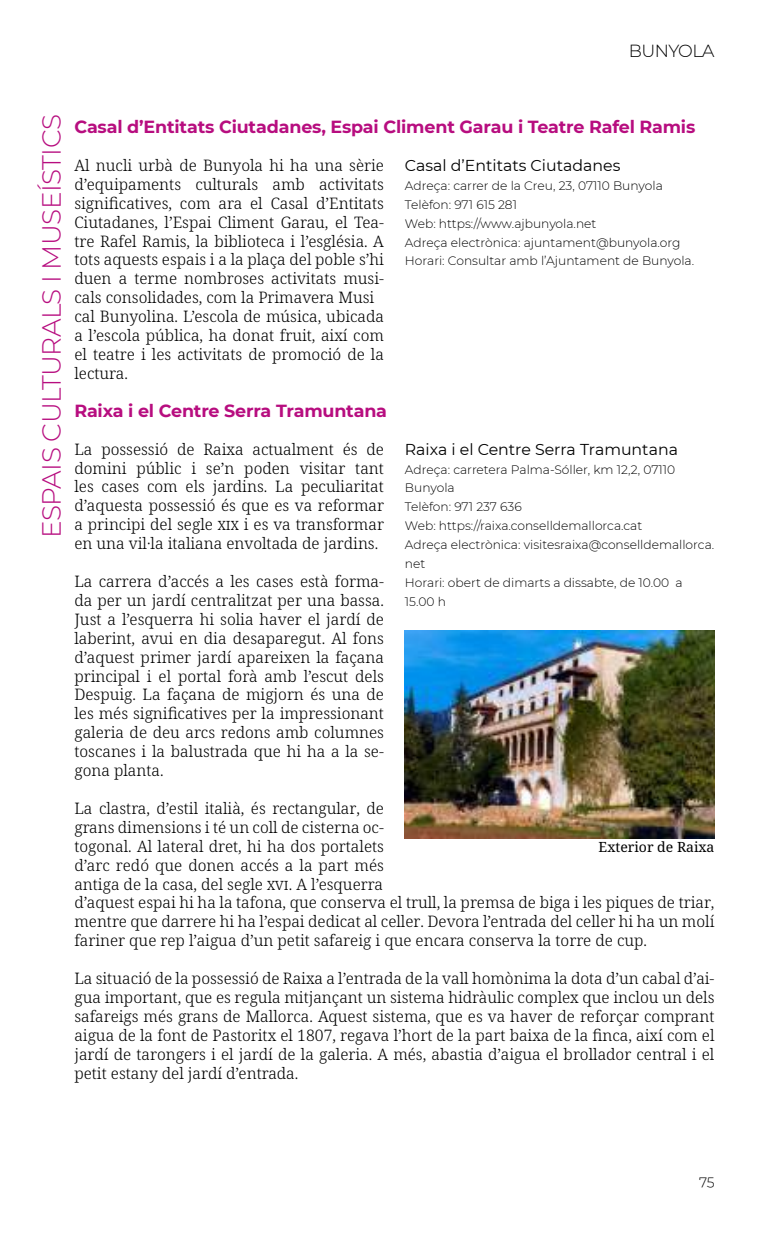
<style>
.page{position:relative;width:784px;height:1236px;background:#fff}
.page>*{position:absolute;margin:0;border:0;box-sizing:border-box;transform-origin:0 0}
.t1{font:300 26.25px "Montserrat";letter-spacing:-.02em;color:#b70d7f}
.t2{font:700 17.5px "Montserrat";letter-spacing:-.01em;color:#b70d7f}
.t3{font:300 17.5px "Montserrat";letter-spacing:-.03em;color:#000}
.t4{font:300 15.75px/18.9px "Noto Serif";color:#000;text-align:justify}
.t5{font:15.75px "Montserrat";color:#000}
.t6{font:14px "Noto Serif";color:#000}
.t7{font:300 14px "Montserrat";color:#000}
.t8{font:300 12.25px/18.9px "Montserrat";color:#000}
</style>
<div class="page">
<img style="left:405px;top:630px;width:309px;height:208px">
<p class="t3" style="left:629px;top:39px;width:87px">BUNYOLA</p>
<h1 class="t1" style="left:34px;top:538px;width:425px;rotate:-90deg">ESPAIS CULTURALS I MUSEÍSTICS</h1>
<p class="t2" style="left:74px;top:114px;width:622px">Casal d’Entitats Ciutadanes, Espai Climent Garau i Teatre Rafel Ramis</p>
<p class="t4" style="left:74px;top:156px;width:311px;text-align:left">Al nucli urbà de Bunyola hi ha una sèrie d’equipaments culturals amb activitats significatives, com ara el Casal d’Entitats Ciutadanes, l’Espai Climent Garau, el Tea&shy;tre Rafel Ramis, la biblioteca i l’església. A tots aquests espais i a la plaça del poble s’hi duen a terme nombroses activitats musi&shy;cals consolidades, com la Primavera Musi cal Bunyolina. L’escola de música, ubicada a l’escola pública, ha donat fruit, així com el teatre i les activitats de promoció de la lectura.</p>
<p class="t5" style="left:405px;top:154px;width:217px">Casal d’Entitats Ciutadanes</p>
<p class="t8" style="left:405px;top:176px;width:291px">Adreça: carrer de la Creu, 23, 07110 Bunyola Telèfon: 971 615 281<br>Web: https://www.ajbunyola.net<br>Adreça electrònica: ajuntament@bunyola.org Horari: Consultar amb l’Ajuntament de Bunyola.</p>
<p class="t2" style="left:74px;top:398px;width:314px">Raixa i el Centre Serra Tramuntana</p>
<p class="t4" style="left:74px;top:440px;width:311px">La possessió de Raixa actualment és de domini públic i se’n poden visitar tant les cases com els jardins. La peculiaritat d’aquesta possessió és que es va reformar a principi del segle xix i es va transformar en una vil·la italiana envoltada de jardins.</p>
<p class="t5" style="left:405px;top:438px;width:274px">Raixa i el Centre Serra Tramuntana</p>
<p class="t8" style="left:405px;top:459px;width:311px">Adreça: carretera Palma-Sóller, km 12,2, 07110<br>Bunyola<br>Telèfon: 971 237 636<br>Web: https://raixa.conselldemallorca.cat<br>Adreça electrònica: visitesraixa@conselldemallorca. net<br>Horari: obert de dimarts a dissabte, de 10.00 a<br>15.00 h</p>
<p class="t4" style="left:74px;top:572px;width:311px">La carrera d’accés a les cases està forma&shy;da per un jardí centralitzat per una bassa.<br>Just a l’esquerra hi solia haver el jardí de laberint, avui en dia desaparegut. Al fons d’aquest primer jardí apareixen la façana principal i el portal forà amb l’escut dels Despuig. La façana de migjorn és una de les més significatives per la impressionant galeria de deu arcs redons amb columnes toscanes i la balustrada que hi ha a la se&shy;gona planta.</p>
<p class="t4" style="left:74px;top:799px;width:641px;text-align:left">La clastra, d’estil italià, és rectangular, de<br>grans dimensions i té un coll de cisterna oc-<br>togonal. Al lateral dret, hi ha dos portalets<br>d’arc redó que donen accés a la part més<br>antiga de la casa, del segle xvi. A l’esquerra<br>d’aquest espai hi ha la tafona, que conserva el trull, la premsa de biga i les piques de triar, mentre que darrere hi ha l’espai dedicat al celler. Devora l’entrada del celler hi ha un molí fariner que rep l’aigua d’un petit safareig i que encara conserva la torre de cup.</p>
<p class="t4" style="left:74px;top:969px;width:641px">La situació de la possessió de Raixa a l’entrada de la vall homònima la dota d’un cabal d’ai&shy;gua important, que es regula mitjançant un sistema hidràulic complex que inclou un dels safareigs més grans de Mallorca. Aquest sistema, que es va haver de reforçar comprant aigua de la font de Pastoritx el 1807, regava l’hort de la part baixa de la finca, així com el jardí de tarongers i el jardí de la galeria. A més, abastia d’aigua el brollador central i el petit estany del jardí d’entrada.</p>
<p class="t6" style="left:598px;top:837px;width:117px">Exterior de Raixa</p>
<p class="t7" style="left:699px;top:1171px;width:17px">75</p>
</div>
